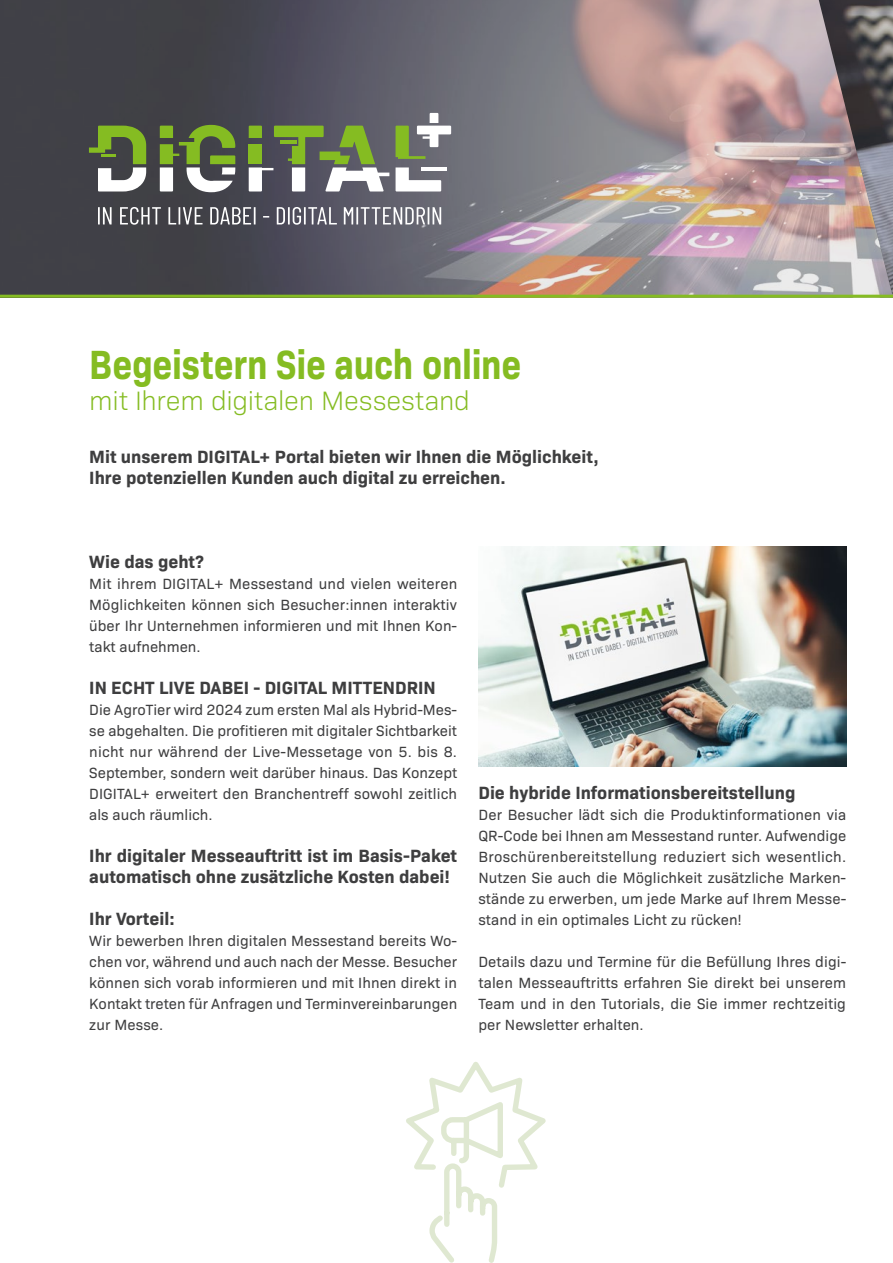
<style>
.page{position:relative;width:893px;height:1263px;background:#fff}
.page>*{position:absolute;margin:0;border:0;box-sizing:border-box;transform-origin:0 0}
.t1{font:700 41.4px "Bio Sans";letter-spacing:-.005em;color:#85bc22;scale:.87 1}
.t2{font:300 27px "Bio Sans";letter-spacing:-.01em;color:#85bc22}
.t3{font:700 18px/21px "Bio Sans";color:#3e3e3f}
.t4{font:15px/21px "Bio Sans";letter-spacing:.005em;color:#3e3e3f;text-align:justify}
</style>
<div class="page">
<img style="left:0;top:0;width:893px;height:295px">
<hr style="left:0;top:295px;width:893px;height:3px;background:#85bc22">
<svg style="left:396px;top:113px;width:55px;height:46px"></svg>
<svg style="left:89px;top:126px;width:57px;height:65px"></svg>
<svg style="left:160px;top:125px;width:75px;height:67px"></svg>
<svg style="left:249px;top:126px;width:140px;height:65px"></svg>
<svg style="left:396px;top:167px;width:45px;height:24px"></svg>
<hr style="left:421px;top:167px;width:26px;height:4px;background:#fff">
<svg style="left:98px;top:207px;width:14px;height:17px"></svg>
<svg style="left:120px;top:207px;width:41px;height:18px"></svg>
<svg style="left:168px;top:207px;width:35px;height:17px"></svg>
<svg style="left:210px;top:207px;width:46px;height:17px"></svg>
<svg style="left:263px;top:216px;width:6px;height:2px"></svg>
<svg style="left:277px;top:207px;width:60px;height:18px"></svg>
<svg style="left:344px;top:207px;width:97px;height:17px"></svg>
<svg style="left:406px;top:1062px;width:140px;height:201px"></svg>
<img style="left:478px;top:547px;width:368px;height:220px">
<h1 class="t1" style="left:89px;top:333px;width:498px">Begeistern Sie auch online</h1>
<h2 class="t2" style="left:89px;top:381px;width:382px">mit Ihrem digitalen Messestand</h2>
<p class="t3" style="left:89px;top:445px;width:511px">Mit unserem DIGITAL+ Portal bieten wir Ihnen die Möglichkeit,<br>Ihre potenziellen Kunden auch digital zu erreichen.</p>
<p class="t3" style="left:89px;top:550px;width:116px">Wie das geht?</p>
<p class="t4" style="left:89px;top:572px;width:370px">Mit ihrem DIGITAL+ Messestand und vielen weiteren Möglichkeiten können sich Besucher:innen interaktiv über Ihr Unternehmen informieren und mit Ihnen Kon&shy;takt aufnehmen.</p>
<p class="t3" style="left:89px;top:676px;width:348px">IN ECHT LIVE DABEI - DIGITAL MITTENDRIN</p>
<p class="t4" style="left:89px;top:698px;width:369px">Die AgroTier wird 2024 zum ersten Mal als Hybrid-Mes&shy;se abgehalten. Die profitieren mit digitaler Sichtbarkeit nicht nur während der Live-Messetage von 5. bis 8.<br>September, sondern weit darüber hinaus. Das Konzept DIGITAL+ erweitert den Branchentreff sowohl zeitlich als auch räumlich.</p>
<p class="t3" style="left:89px;top:844px;width:369px">Ihr digitaler Messeauftritt ist im Basis-Paket automatisch ohne zusätzliche Kosten dabei!</p>
<p class="t3" style="left:89px;top:907px;width:87px">Ihr Vorteil:</p>
<p class="t4" style="left:89px;top:929px;width:369px">Wir bewerben Ihren digitalen Messestand bereits Wo&shy;chen vor, während und auch nach der Messe. Besucher können sich vorab informieren und mit Ihnen direkt in Kontakt treten für Anfragen und Terminvereinbarungen zur Messe.</p>
<p class="t3" style="left:478px;top:781px;width:319px">Die hybride Informationsbereitstellung</p>
<p class="t4" style="left:478px;top:803px;width:369px">Der Besucher lädt sich die Produktinformationen via QR-Code bei Ihnen am Messestand runter. Aufwendige Broschürenbereitstellung reduziert sich wesentlich.<br>Nutzen Sie auch die Möglichkeit zusätzliche Marken&shy;stände zu erwerben, um jede Marke auf Ihrem Messe&shy;stand in ein optimales Licht zu rücken!</p>
<p class="t4" style="left:478px;top:950px;width:369px">Details dazu und Termine für die Befüllung Ihres digi&shy;talen Messeauftritts erfahren Sie direkt bei unserem Team und in den Tutorials, die Sie immer rechtzeitig per Newsletter erhalten.</p>
</div>
